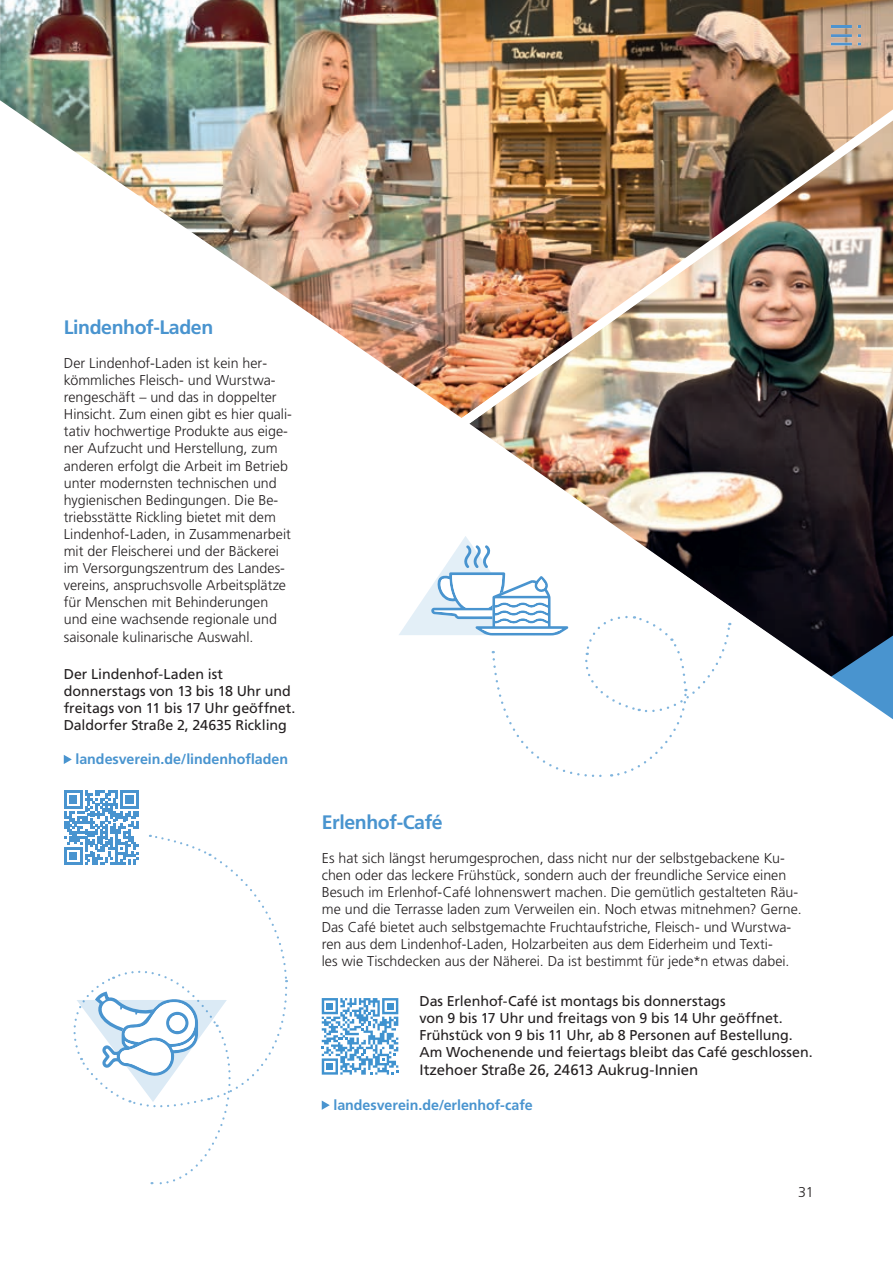
<style>
.page{position:relative;width:893px;height:1263px;background:#fff}
.page>*{position:absolute;margin:0;border:0;box-sizing:border-box;transform-origin:0 0}
.t1{font:700 19.5px "Frutiger LT Std";letter-spacing:-.02em;color:#4994cf}
.t2{font:15px "Frutiger LT Std";letter-spacing:-.01em;color:#231f20}
.t3{font:300 14.25px/17.1px "Frutiger LT Std";color:#231f20}
.t4{font:14.25px/17.1px "Frutiger LT Std";letter-spacing:-.005em;color:#231f20}
.t5{font:700 14.25px "Frutiger LT Std";color:#4994cf}
</style>
<div class="page">
<svg style="left:322px;top:1100px;width:8px;height:10px"></svg>
<svg style="left:322px;top:998px;width:76px;height:77px"></svg>
<img style="left:0;top:0;width:893px;height:720px">
<img style="left:447px;top:0;width:446px;height:437px">
<svg style="left:398px;top:536px;width:334px;height:241px"></svg>
<svg style="left:0;top:569px;width:288px;height:616px"></svg>
<div style="left:169px;top:1015px;width:16px;height:16px;background:#fff;border-radius:50%"></div>
<img style="left:831px;top:26px;width:30px;height:19px">
<h1 class="t1" style="left:64px;top:315px;width:151px">Lindenhof-Laden</h1>
<p class="t3" style="left:64px;top:355px;width:230px">Der Lindenhof-Laden ist kein her&shy;kömmliches Fleisch- und Wurstwa&shy;rengeschäft – und das in doppelter Hinsicht. Zum einen gibt es hier quali&shy;tativ hochwertige Produkte aus eige&shy;ner Aufzucht und Herstellung, zum anderen erfolgt die Arbeit im Betrieb unter modernsten technischen und hygienischen Bedingungen. Die Be&shy;triebsstätte Rickling bietet mit dem Lindenhof-Laden, in Zusammenarbeit mit der Fleischerei und der Bäckerei im Versorgungszentrum des Landes&shy;vereins, anspruchsvolle Arbeitsplätze für Menschen mit Behinderungen und eine wachsende regionale und saisonale kulinarische Auswahl.</p>
<p class="t4" style="left:64px;top:666px;width:233px">Der Lindenhof-Laden ist donnerstags von 13 bis 18 Uhr und freitags von 11 bis 17 Uhr geöffnet.<br>Daldorfer Straße 2, 24635 Rickling</p>
<p class="t5" style="left:75px;top:751px;width:214px">landesverein.de/lindenhofladen</p>
<h1 class="t1" style="left:322px;top:811px;width:123px">Erlenhof-Café</h1>
<p class="t3" style="left:322px;top:850px;width:481px">Es hat sich längst herumgesprochen, dass nicht nur der selbstgebackene Ku&shy;chen oder das leckere Frühstück, sondern auch der freundliche Service einen Besuch im Erlenhof-Café lohnenswert machen. Die gemütlich gestalteten Räu&shy;me und die Terrasse laden zum Verweilen ein. Noch etwas mitnehmen? Gerne.<br>Das Café bietet auch selbstgemachte Fruchtaufstriche, Fleisch- und Wurstwa&shy;ren aus dem Lindenhof-Laden, Holzarbeiten aus dem Eiderheim und Texti-<br>les wie Tischdecken aus der Näherei. Da ist bestimmt für jede*n etwas dabei.</p>
<p class="t4" style="left:420px;top:992px;width:395px">Das Erlenhof-Café ist montags bis donnerstags<br>von 9 bis 17 Uhr und freitags von 9 bis 14 Uhr geöffnet.<br>Frühstück von 9 bis 11 Uhr, ab 8 Personen auf Bestellung.<br>Am Wochenende und feiertags bleibt das Café geschlossen.</p>
<p class="t2" style="left:420px;top:1061px;width:280px">Itzehoer Straße 26, 24613 Aukrug-Innien</p>
<p class="t5" style="left:333px;top:1096px;width:201px">landesverein.de/erlenhof-cafe</p>
<p class="t3" style="left:798px;top:1184px;width:17px">31</p>
</div>
